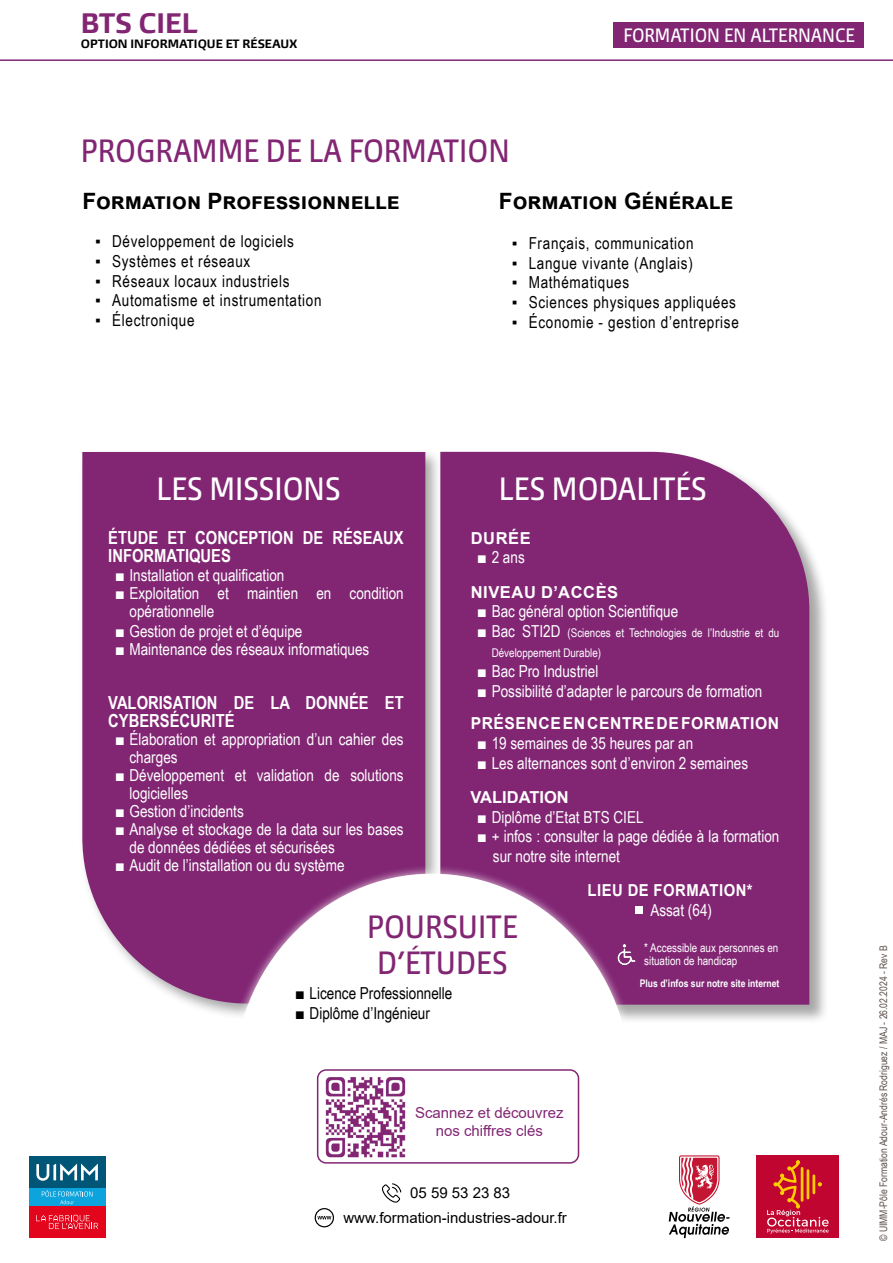
<style>
.page{position:relative;width:893px;height:1263px;background:#fff}
.page>*{position:absolute;margin:0;border:0;box-sizing:border-box;transform-origin:0 0}
.t1{font:500 condensed 30px/36px "Burlingame Pro";color:#822674;text-align:center}
.t2{font:500 condensed 30px "Burlingame Pro";color:#fff}
.t3{font:700 26.25px "Burlingame Pro";color:#822674}
.t4{font:700 22.5px "Arial";color:#000}
.t5{font:700 18px/18px "Arial Narrow";color:#fff}
.t6{font:500 condensed 18px "Burlingame Pro";color:#fff}
.t7{font:16.5px/18px "Arial Narrow";color:#fff}
.t8{font:16.5px "Arial Narrow";letter-spacing:.04em;color:#000}
.t9{font:16.5px "Arial Narrow";color:#000}
.t10{font:700 16.5px "Arial";letter-spacing:.035em;color:#fff;scale:.95 1}
.t11{font:700 16.5px "Arial";letter-spacing:.035em;color:#fff}
.t12{font:700 16.5px "Arial";letter-spacing:.035em;color:#fff;scale:.9 1}
.t13{font:700 16.5px "Arial";color:#fff}
.t14{font:15px "Arial";color:#000}
.t15{font:15px/18px "Arial";color:#822674;text-align:center}
.t16{font:12px/19.8px "Arial Narrow";color:#fff}
.t17{font:700 11.25px "Burlingame Pro";color:#000}
.t18{font:10.5px "Arial Narrow";color:#5d514d}
.t19{font:700 10.5px "Arial Narrow";color:#fff}
.s1{font-size:16.5px}
</style>
<div class="page">
<div style="left:78px;top:448px;width:365px;height:573px;background:#000;opacity:.35"></div>
<div style="left:82px;top:452px;width:343px;height:551px;background:#822674"></div>
<div style="left:440px;top:451px;width:389px;height:573px;background:#000;opacity:.35"></div>
<div style="left:440px;top:452px;width:369px;height:553px;background:#822674"></div>
<div style="left:635px;top:906px;width:8px;height:8px;background:#fff"></div>
<div style="left:224px;top:864px;width:416px;height:230px;background:#fff;opacity:.75"></div>
<svg style="left:233px;top:874px;width:398px;height:210px"></svg>
<img style="left:315px;top:1067px;width:100px;height:97px">
<svg style="left:0;top:22px;width:893px;height:39px"></svg>
<div style="left:613px;top:22px;width:250px;height:26px;background:#822674"></div>
<div style="left:317px;top:1069px;width:262px;height:94px;border:2px solid #822674;border-radius:9px"></div>
<div style="left:29px;top:1156px;width:77px;height:32px;background:#005677"></div>
<svg style="left:36px;top:1164px;width:62px;height:17px"></svg>
<div style="left:29px;top:1206px;width:77px;height:32px;background:#e2051b"></div>
<svg style="left:36px;top:1215px;width:62px;height:14px"></svg>
<div style="left:29px;top:1188px;width:77px;height:18px;background:#0da3dd"></div>
<svg style="left:42px;top:1190px;width:50px;height:14px"></svg>
<svg style="left:669px;top:1155px;width:61px;height:83px"></svg>
<div style="left:757px;top:1155px;width:82px;height:82px;background:#c00630"></div>
<svg style="left:767px;top:1160px;width:62px;height:73px"></svg>
<svg style="left:382px;top:1183px;width:19px;height:20px"></svg>
<svg style="left:315px;top:1208px;width:19px;height:19px"></svg>
<h2 class="t3" style="left:81px;top:7px;width:119px">BTS CIEL</h2>
<p class="t17" style="left:81px;top:37px;width:218px">OPTION INFORMATIQUE ET RÉSEAUX</p>
<p class="t6" style="left:623px;top:24px;width:233px">FORMATION EN ALTERNANCE</p>
<h1 class="t1" style="left:81px;top:133px;width:430px">PROGRAMME DE LA FORMATION</h1>
<h3 class="t4" style="left:82px;top:185px;width:319px">Formation Professionnelle</h3>
<p class="t8" style="left:95px;top:229px;width:200px">▪ Développement de logiciels</p>
<p class="t8" style="left:95px;top:249px;width:157px">▪ Systèmes et réseaux</p>
<p class="t8" style="left:95px;top:269px;width:196px">▪ Réseaux locaux industriels</p>
<p class="t8" style="left:95px;top:288px;width:228px">▪ Automatisme et instrumentation</p>
<p class="t8" style="left:95px;top:308px;width:101px">▪ Électronique</p>
<h3 class="t4" style="left:499px;top:185px;width:236px">Formation Générale</h3>
<p class="t8" style="left:512px;top:231px;width:183px">▪ Français, communication</p>
<p class="t8" style="left:512px;top:251px;width:183px">▪ Langue vivante (Anglais)</p>
<p class="t8" style="left:512px;top:270px;width:119px">▪ Mathématiques</p>
<p class="t8" style="left:512px;top:290px;width:226px">▪ Sciences physiques appliquées</p>
<p class="t8" style="left:512px;top:310px;width:229px">▪ Économie - gestion d’entreprise</p>
<h1 class="t2" style="left:499px;top:470px;width:209px">LES MODALITÉS</h1>
<h1 class="t2" style="left:156px;top:470px;width:186px">LES MISSIONS</h1>
<p class="t5" style="left:108px;top:527px;width:297px">ÉTUDE ET CONCEPTION DE RÉSEAUX<br>INFORMATIQUES</p>
<p class="t7" style="left:116px;top:566px;width:170px">■ Installation et qualification</p>
<p class="t7" style="left:129px;top:584px;width:276px;text-indent:-13px">■ Exploitation et maintien en condition opérationnelle</p>
<p class="t7" style="left:116px;top:622px;width:188px">■ Gestion de projet et d’équipe</p>
<p class="t7" style="left:116px;top:640px;width:255px">■ Maintenance des réseaux informatiques</p>
<p class="t5" style="left:108px;top:693px;width:297px">VALORISATION DE LA DONNÉE ET<br>CYBERSÉCURITÉ</p>
<p class="t7" style="left:129px;top:730px;width:276px;text-indent:-13px">■ Élaboration et appropriation d’un cahier des charges</p>
<p class="t7" style="left:129px;top:766px;width:276px;text-indent:-13px">■ Développement et validation de solutions logicielles</p>
<p class="t7" style="left:116px;top:802px;width:129px">■ Gestion d’incidents</p>
<p class="t7" style="left:129px;top:820px;width:276px;text-indent:-13px">■ Analyse et stockage de la data sur les bases de données dédiées et sécurisées</p>
<p class="t7" style="left:116px;top:856px;width:230px">■ Audit de l’installation ou du système</p>
<p class="t11" style="left:471px;top:526px;width:62px">DURÉE</p>
<p class="t7" style="left:478px;top:548px;width:48px">■ 2 ans</p>
<p class="t11" style="left:471px;top:580px;width:149px">NIVEAU D’ACCÈS</p>
<p class="t7" style="left:478px;top:602px;width:202px">■ Bac général option Scientifique</p>
<p class="t16" style="left:492px;top:623px;width:289px;text-indent:-13px"><span class="s1">■ Bac STI2D</span> (Sciences et Technologies de l’Industrie et du<br>Développement Durable)</p>
<p class="t7" style="left:478px;top:661px;width:122px">■ Bac Pro Industriel</p>
<p class="t7" style="left:478px;top:681px;width:286px">■ Possibilité d’adapter le parcours de formation</p>
<p class="t10" style="left:471px;top:711px;width:326px">PRÉSENCE EN CENTRE DE FORMATION</p>
<p class="t7" style="left:478px;top:733px;width:217px">■ 19 semaines de 35 heures par an</p>
<p class="t7" style="left:478px;top:753px;width:271px">■ Les alternances sont d’environ 2 semaines</p>
<p class="t13" style="left:470px;top:785px;width:100px">VALIDATION</p>
<p class="t7" style="left:478px;top:807px;width:167px">■ Diplôme d’Etat BTS CIEL</p>
<p class="t7" style="left:493px;top:826px;width:288px;line-height:19.8px;text-indent:-15px">■ + infos : consulter la page dédiée à la formation sur notre site internet</p>
<p class="t12" style="left:588px;top:879px;width:185px">LIEU DE FORMATION*</p>
<p class="t7" style="left:650px;top:901px;width:63px">Assat (64)</p>
<h1 class="t1" style="left:367px;top:909px;width:152px">POURSUITE<br>D’ÉTUDES</h1>
<p class="t9" style="left:296px;top:981px;width:158px">■ Licence Professionnelle</p>
<p class="t9" style="left:296px;top:1001px;width:135px">■ Diplôme d’Ingénieur</p>
<p class="t16" style="left:644px;top:940px;width:136px;line-height:13.5px">* Accessible aux personnes en situation de handicap</p>
<p class="t19" style="left:640px;top:975px;width:141px">Plus d’infos sur notre site internet</p>
<p class="t15" style="left:415px;top:1103px;width:150px">Scannez et découvrez nos chiffres clés</p>
<p class="t14" style="left:410px;top:1182px;width:102px">05 59 53 23 83</p>
<p class="t14" style="left:343px;top:1207px;width:225px">www.formation-industries-adour.fr</p>
<p class="t18" style="left:876px;top:1241px;width:297px;rotate:-90deg">© UIMM-Pôle Formation Adour-Andrés Rodriguez / MAJ - 26.02.2024 - Rev B</p>
</div>
